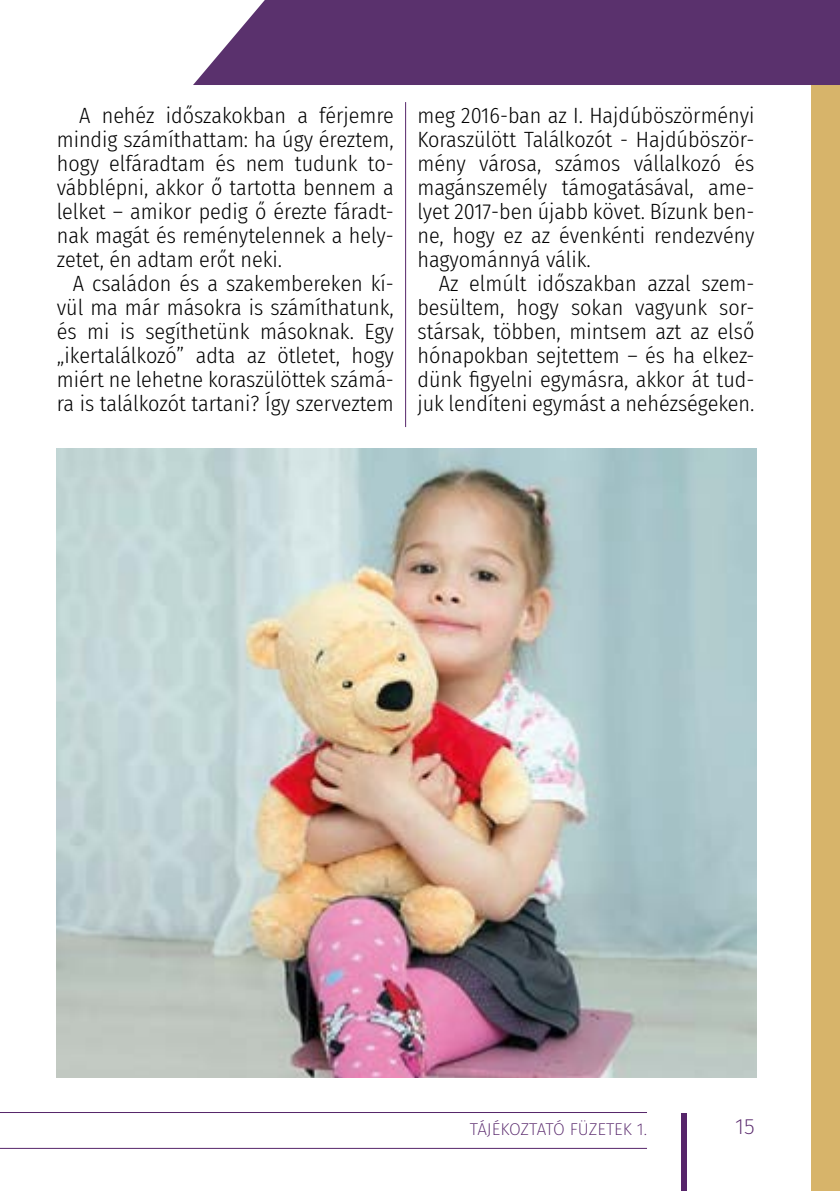
<style>
.page{position:relative;width:840px;height:1191px;background:#fff}
.page>*{position:absolute;margin:0;border:0;box-sizing:border-box;transform-origin:0 0}
.t1{font:300 22px/24px "Fira Sans Condensed";color:#000;text-align:justify}
.t2{font:200 22px "Fira Sans";color:#56256a}
.t3{font:200 17px "Fira Sans";letter-spacing:-.005em;color:#56256a}
</style>
<div class="page">
<div style="left:811px;top:0;width:28px;height:1191px;background:#d7b46a"></div>
<div style="left:680px;top:1113px;width:6px;height:78px;background:#56256a"></div>
<div style="left:193px;top:0;width:646px;height:85px;background:#5a316d"></div>
<hr style="left:0;top:1112px;width:646px;height:1px;background:#56256a">
<hr style="left:0;top:1147px;width:646px;height:1px;background:#56256a">
<hr style="left:405px;top:102px;width:1px;height:325px;background:#56256a">
<img style="left:56px;top:448px;width:699px;height:629px">
<p class="t1" style="left:57px;top:103px;width:338px;text-indent:22px">A nehéz időszakokban a férjemre mindig számíthattam: ha úgy éreztem, hogy elfáradtam és nem tudunk to&shy;vábblépni, akkor ő tartotta bennem a lelket – amikor pedig ő érezte fáradt&shy;nak magát és reménytelennek a hely&shy;zetet, én adtam erőt neki.</p>
<p class="t1" style="left:57px;top:271px;width:338px;text-indent:16px">A családon és a szakembereken kí&shy;vül ma már másokra is számíthatunk, és mi is segíthetünk másoknak. Egy „ikertalálkozó” adta az ötletet, hogy miért ne lehetne koraszülöttek számá&shy;ra is találkozót tartani? Így szerveztem</p>
<p class="t1" style="left:417px;top:103px;width:338px">meg 2016-ban az I. Hajdúböszörményi Koraszülött Találkozót - Hajdúböször&shy;mény városa, számos vállalkozó és magánszemély támogatásával, ame&shy;lyet 2017-ben újabb követ. Bízunk ben&shy;ne, hogy ez az évenkénti rendezvény hagyománnyá válik.</p>
<p class="t1" style="left:417px;top:271px;width:338px;text-indent:21px">Az elmúlt időszakban azzal szem&shy;besültem, hogy sokan vagyunk sor&shy;stársak, többen, mintsem azt az első hónapokban sejtettem – és ha elkez&shy;dünk figyelni egymásra, akkor át tud&shy;juk lendíteni egymást a nehézségeken.</p>
<p class="t3" style="left:469px;top:1116px;width:178px">TÁJÉKOZTATÓ FÜZETEK 1.</p>
<p class="t2" style="left:734px;top:1110px;width:21px">15</p>
</div>
